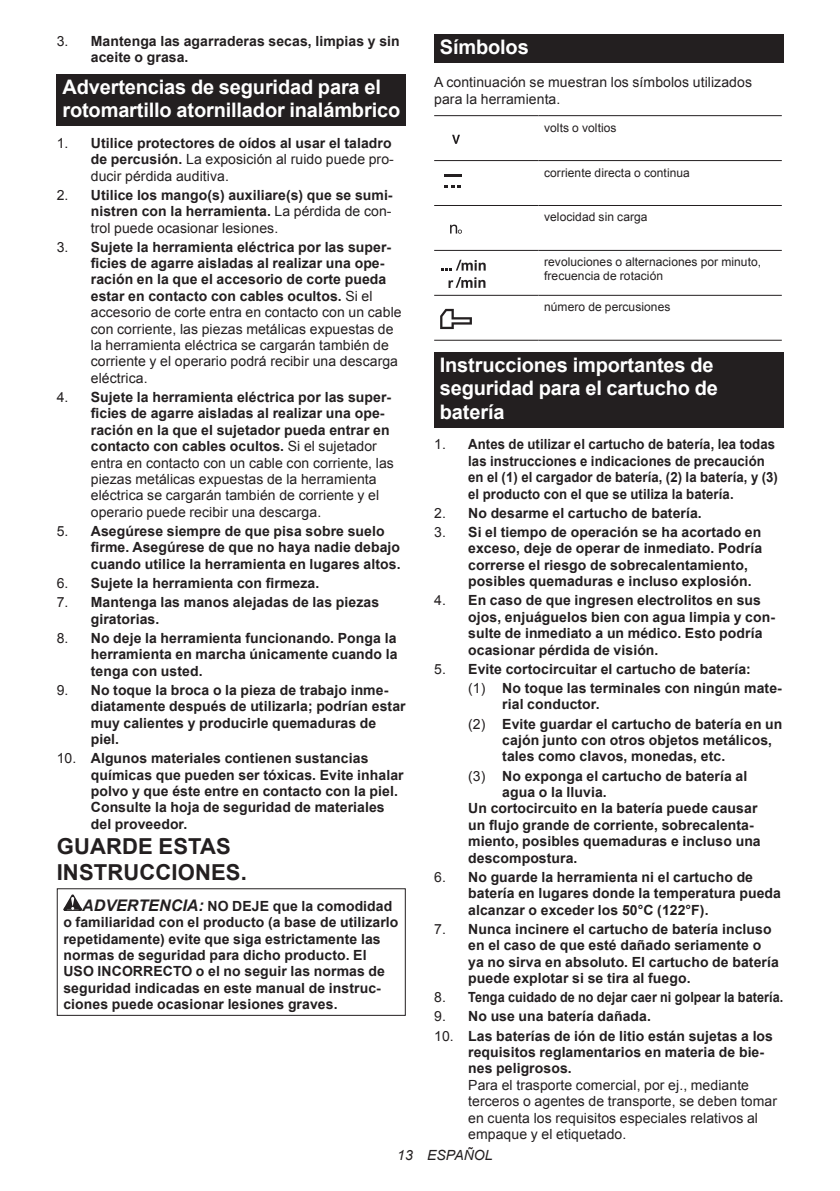
<style>
.page{position:relative;width:840px;height:1191px;background:#fff}
.page>*{position:absolute;margin:0;border:0;box-sizing:border-box;transform-origin:0 0}
.t1{font:700 22px/25.8px "Arial";letter-spacing:.005em;color:#231f20}
.t2{font:700 20px/23.4px "Arial";letter-spacing:-.01em;color:#fff}
.t3{font:700 14px/16.4px "Arial";letter-spacing:.005em;color:#231f20}
.t4{font:14px/16.4px "Arial";letter-spacing:.005em;color:#231f20}
.t5{font:700 14px/16.4px "Arial";letter-spacing:.005em;color:#231f20;scale:.94 1}
.t6{font:700 14px "Arial";letter-spacing:.005em;color:#231f20;scale:.9 1}
.t7{font:italic 14px "Arial";letter-spacing:.005em;color:#231f20}
.t8{font:12px/14px "Arial";letter-spacing:.005em;color:#231f20}
.s1{font-weight:400}
.s2{font-weight:700}
.s3{font-style:italic;font-size:16px}
</style>
<div class="page">
<div style="left:57px;top:74px;width:348px;height:52px;background:#231f20"></div>
<svg style="left:63px;top:894px;width:19px;height:17px"></svg>
<div style="left:57px;top:888px;width:348px;height:127px;border:1px solid #231f20"></div>
<div style="left:434px;top:34px;width:348px;height:29px;background:#231f20"></div>
<hr style="left:434px;top:115px;width:104px;height:1px;background:#231f20">
<hr style="left:538px;top:115px;width:243px;height:1px;background:#231f20">
<hr style="left:434px;top:160px;width:104px;height:1px;background:#231f20">
<hr style="left:538px;top:160px;width:243px;height:1px;background:#231f20">
<hr style="left:434px;top:205px;width:104px;height:1px;background:#231f20">
<hr style="left:538px;top:205px;width:243px;height:1px;background:#231f20">
<hr style="left:434px;top:250px;width:104px;height:1px;background:#231f20">
<hr style="left:538px;top:250px;width:243px;height:1px;background:#231f20">
<hr style="left:434px;top:295px;width:104px;height:1px;background:#231f20">
<hr style="left:538px;top:295px;width:243px;height:1px;background:#231f20">
<hr style="left:434px;top:340px;width:104px;height:1px;background:#231f20">
<hr style="left:538px;top:340px;width:243px;height:1px;background:#231f20">
<svg style="left:452px;top:135px;width:7px;height:9px"></svg>
<hr style="left:443px;top:174px;width:18px;height:3px;background:#231f20">
<svg style="left:444px;top:185px;width:17px;height:3px"></svg>
<svg style="left:450px;top:225px;width:11px;height:9px"></svg>
<svg style="left:441px;top:260px;width:44px;height:10px"></svg>
<svg style="left:448px;top:277px;width:37px;height:11px"></svg>
<svg style="left:440px;top:309px;width:31px;height:20px"></svg>
<div style="left:434px;top:352px;width:348px;height:75px;background:#231f20"></div>
<p class="t3" style="left:91px;top:33px;width:310px;text-indent:-34px"><span class="s1">3.</span> Mantenga las agarraderas secas, limpias y sin aceite o grasa.</p>
<h2 class="t2" style="left:62px;top:76px;width:339px">Advertencias de seguridad para el rotomartillo atornillador inalámbrico</h2>
<p class="t3" style="left:91px;top:135px;width:304px;text-indent:-34px"><span class="s1">1.</span> Utilice protectores de oídos al usar el taladro de percusión. <span class="s1">La exposición al ruido puede pro&shy;ducir pérdida auditiva.</span></p>
<p class="t3" style="left:91px;top:187px;width:303px;text-align:justify;text-indent:-34px"><span class="s1">2.</span> Utilice los mango(s) auxiliare(s) que se sumi&shy;nistren con la herramienta. <span class="s1">La pérdida de con&shy;trol puede ocasionar lesiones.</span></p>
<p class="t4" style="left:91px;top:239px;width:312px;text-indent:-34px">3. <span class="s2">Sujete la herramienta eléctrica por las super&shy;ficies de agarre aisladas al realizar una ope&shy;ración en la que el accesorio de corte pueda estar en contacto con cables ocultos.</span> Si el accesorio de corte entra en contacto con un cable con corriente, las piezas metálicas expuestas de la herramienta eléctrica se cargarán también de corriente y el operario podrá recibir una descarga eléctrica.</p>
<p class="t4" style="left:91px;top:389px;width:304px;text-indent:-34px">4. <span class="s2">Sujete la herramienta eléctrica por las super&shy;ficies de agarre aisladas al realizar una ope&shy;ración en la que el sujetador pueda entrar en contacto con cables ocultos.</span> Si el sujetador entra en contacto con un cable con corriente, las piezas metálicas expuestas de la herramienta eléctrica se cargarán también de corriente y el operario puede recibir una descarga.</p>
<p class="t3" style="left:91px;top:523px;width:311px;text-indent:-34px"><span class="s1">5.</span> Asegúrese siempre de que pisa sobre suelo firme. Asegúrese de que no haya nadie debajo cuando utilice la herramienta en lugares altos.</p>
<p class="t3" style="left:57px;top:575px;width:264px"><span class="s1">6.</span> Sujete la herramienta con firmeza.</p>
<p class="t3" style="left:91px;top:594px;width:290px;text-indent:-34px"><span class="s1">7.</span> Mantenga las manos alejadas de las piezas giratorias.</p>
<p class="t3" style="left:91px;top:630px;width:308px;text-align:justify;text-indent:-34px"><span class="s1">8.</span> No deje la herramienta funcionando. Ponga la herramienta en marcha únicamente cuando la tenga con usted.</p>
<p class="t3" style="left:91px;top:682px;width:316px;text-indent:-34px"><span class="s1">9.</span> No toque la broca o la pieza de trabajo inme&shy;diatamente después de utilizarla; podrían estar muy calientes y producirle quemaduras de piel.</p>
<p class="t3" style="left:91px;top:750px;width:314px;text-indent:-34px"><span class="s1">10.</span> Algunos materiales contienen sustancias químicas que pueden ser tóxicas. Evite inhalar polvo y que éste entre en contacto con la piel.<br>Consulte la hoja de seguridad de materiales del proveedor.</p>
<h1 class="t1" style="left:57px;top:834px;width:191px">GUARDE ESTAS<br>INSTRUCCIONES.</h1>
<p class="t3" style="left:63px;top:898px;width:336px;text-indent:19px"><span class="s3">ADVERTENCIA:</span> NO DEJE que la comodidad o familiaridad con el producto (a base de utilizarlo repetidamente) evite que siga estrictamente las normas de seguridad para dicho producto. El USO INCORRECTO o el no seguir las normas de seguridad indicadas en este manual de instruc&shy;ciones puede ocasionar lesiones graves.</p>
<h2 class="t2" style="left:439px;top:36px;width:90px">Símbolos</h2>
<p class="t4" style="left:434px;top:74px;width:319px">A continuación se muestran los símbolos utilizados para la herramienta.</p>
<p class="t8" style="left:544px;top:120px;width:74px">volts o voltios</p>
<p class="t8" style="left:544px;top:165px;width:147px">corriente directa o continua</p>
<p class="t8" style="left:544px;top:210px;width:105px">velocidad sin carga</p>
<p class="t8" style="left:544px;top:255px;width:218px">revoluciones o alternaciones por minuto, frecuencia de rotación</p>
<p class="t8" style="left:544px;top:300px;width:128px">número de percusiones</p>
<h2 class="t2" style="left:439px;top:354px;width:279px">Instrucciones importantes de seguridad para el cartucho de batería</h2>
<p class="t5" style="left:468px;top:437px;width:331px;text-indent:-34px"><span class="s1">1.</span> Antes de utilizar el cartucho de batería, lea todas las instrucciones e indicaciones de precaución en el (1) el cargador de batería, (2) la batería, y (3) el producto con el que se utiliza la batería.</p>
<p class="t3" style="left:434px;top:505px;width:269px"><span class="s1">2.</span> No desarme el cartucho de batería.</p>
<p class="t3" style="left:468px;top:524px;width:295px;text-indent:-34px"><span class="s1">3.</span> Si el tiempo de operación se ha acortado en exceso, deje de operar de inmediato. Podría correrse el riesgo de sobrecalentamiento, posibles quemaduras e incluso explosión.</p>
<p class="t3" style="left:468px;top:593px;width:308px;text-indent:-34px"><span class="s1">4.</span> En caso de que ingresen electrolitos en sus ojos, enjuáguelos bien con agua limpia y con&shy;sulte de inmediato a un médico. Esto podría ocasionar pérdida de visión.</p>
<p class="t3" style="left:468px;top:659px;width:315px;line-height:19.2px;text-indent:-34px"><span class="s1">5.</span> Evite cortocircuitar el cartucho de batería:<br><span class="s1">(1)</span> No toque las terminales con ningún mate-</p>
<p class="t3" style="left:468px;top:695px;width:315px;line-height:19.2px;text-indent:34px">rial conductor.<br><span class="s1">(2)</span> Evite guardar el cartucho de batería en un</p>
<p class="t3" style="left:502px;top:732px;width:271px">cajón junto con otros objetos metálicos, tales como clavos, monedas, etc.</p>
<p class="t3" style="left:468px;top:768px;width:280px"><span class="s1">(3)</span> No exponga el cartucho de batería al</p>
<p class="t3" style="left:502px;top:784px;width:106px">agua o la lluvia.</p>
<p class="t3" style="left:468px;top:800px;width:290px">Un cortocircuito en la batería puede causar</p>
<p class="t3" style="left:468px;top:817px;width:287px">un flujo grande de corriente, sobrecalenta-</p>
<p class="t3" style="left:468px;top:833px;width:294px">miento, posibles quemaduras e incluso una</p>
<p class="t3" style="left:468px;top:850px;width:111px">descompostura.</p>
<p class="t3" style="left:468px;top:869px;width:314px;text-indent:-34px"><span class="s1">6.</span> No guarde la herramienta ni el cartucho de batería en lugares donde la temperatura pueda alcanzar o exceder los 50°C (122°F).</p>
<p class="t3" style="left:468px;top:921px;width:312px;text-indent:-34px"><span class="s1">7.</span> Nunca incinere el cartucho de batería incluso en el caso de que esté dañado seriamente o ya no sirva en absoluto. El cartucho de batería puede explotar si se tira al fuego.</p>
<p class="t6" style="left:434px;top:988px;width:389px"><span class="s1">8.</span> Tenga cuidado de no dejar caer ni golpear la batería.</p>
<p class="t3" style="left:434px;top:1008px;width:218px"><span class="s1">9.</span> No use una batería dañada.</p>
<p class="t3" style="left:468px;top:1028px;width:306px;text-indent:-34px"><span class="s1">10.</span> Las baterías de ión de litio están sujetas a los requisitos reglamentarios en materia de bie&shy;nes peligrosos.</p>
<p class="t4" style="left:468px;top:1076px;width:310px">Para el trasporte comercial, por ej., mediante terceros o agentes de transporte, se deben tomar en cuenta los requisitos especiales relativos al empaque y el etiquetado.</p>
<p class="t7" style="left:397px;top:1146px;width:97px">13 ESPAÑOL</p>
</div>
